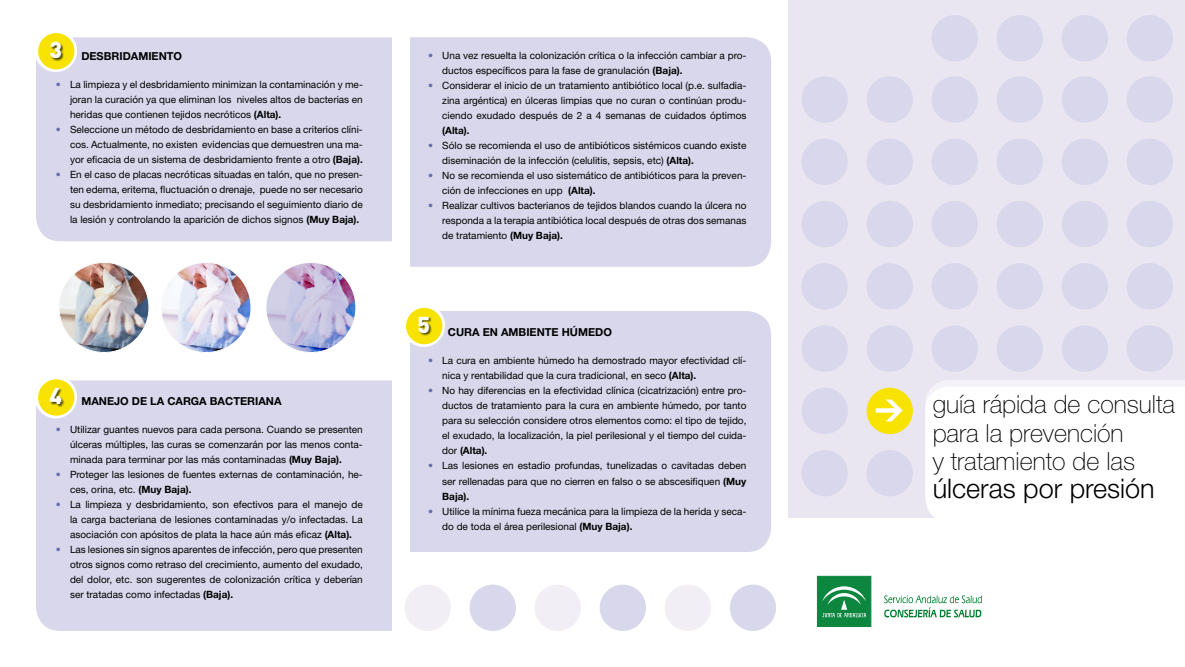
<style>
.page{position:relative;width:1185px;height:667px;background:#fff}
.page>*{position:absolute;margin:0;border:0;box-sizing:border-box;transform-origin:0 0}
.t1{font:900 28.9px "DIN";color:#fff}
.t2{font:300 27px "Helvetica Neue";color:#000}
.t3{font:100 25px/28.3px "Helvetica Neue";color:#000}
.t4{font:900 22.7px "DIN";color:#fff}
.t5{font:700 11px "Helvetica Neue";color:#000}
.t6{font:10px/15px "Helvetica Neue";color:#000;text-align:justify}
.t7{font:700 10px "Helvetica Neue";color:#000}
.s1{color:#656daf}
.s2{font-weight:700}
</style>
<div class="page">
<div style="left:788px;top:0;width:397px;height:517px;background:#e9e6f1"></div>
<div style="left:410px;top:37px;width:361px;height:229px;background:#d8d7eb"></div>
<div style="left:410px;top:311px;width:361px;height:240px;background:#d8d7eb"></div>
<svg style="left:884px;top:595px;width:98px;height:22px"></svg>
<div style="left:817px;top:576px;width:54px;height:50px;background:#0d8640;border:1px solid #0d8640"></div>
<svg style="left:822px;top:586px;width:44px;height:31px"></svg>
<div style="left:925px;top:386px;width:260px;height:132px;background:#fff"></div>
<div style="left:36px;top:37px;width:355px;height:204px;background:#d8d7eb"></div>
<div style="left:36px;top:380px;width:355px;height:250px;background:#d8d7eb"></div>
<img style="left:59px;top:262px;width:90px;height:90px;border-radius:45px">
<img style="left:163px;top:264px;width:88px;height:88px">
<img style="left:268px;top:264px;width:88px;height:88px">
<svg style="left:802px;top:15px;width:371px;height:481px"></svg>
<div style="left:405px;top:584px;width:46px;height:46px;background:#f1eef6;border-radius:50%"></div>
<div style="left:470px;top:584px;width:46px;height:46px;background:#d8d7eb;border-radius:50%"></div>
<div style="left:535px;top:584px;width:46px;height:46px;background:#f1eef6;border-radius:50%"></div>
<div style="left:600px;top:584px;width:46px;height:46px;background:#d8d7eb;border-radius:50%"></div>
<div style="left:665px;top:584px;width:46px;height:46px;background:#f1eef6;border-radius:50%"></div>
<div style="left:730px;top:584px;width:46px;height:46px;background:#d8d7eb;border-radius:50%"></div>
<div style="left:867px;top:387px;width:46px;height:47px;background:#f7e200;border-radius:50%"></div>
<div style="left:35px;top:30px;width:42px;height:42px;background:#fff;border-radius:50%"></div>
<div style="left:38px;top:33px;width:36px;height:36px;background:#f7e200;border-radius:50%"></div>
<div style="left:50px;top:42px;width:49px;height:46px;background:#000;opacity:.65"></div>
<div style="left:35px;top:375px;width:42px;height:43px;background:#fff;border-radius:50%"></div>
<div style="left:38px;top:379px;width:36px;height:36px;background:#f7e200;border-radius:50%"></div>
<div style="left:50px;top:388px;width:49px;height:46px;background:#000;opacity:.65"></div>
<div style="left:403px;top:304px;width:42px;height:43px;background:#fff;border-radius:50%"></div>
<div style="left:406px;top:308px;width:36px;height:36px;background:#f7e200;border-radius:50%"></div>
<div style="left:419px;top:317px;width:49px;height:46px;background:#000;opacity:.65"></div>
<h3 class="t4" style="left:50px;top:34px;width:14px">3</h3>
<p class="t5" style="left:81px;top:49px;width:102px">DESBRIDAMIENTO</p>
<p class="t6" style="left:70px;top:76px;width:294px;text-indent:-14px"><span class="s1">•</span> La limpieza y el desbridamiento minimizan la contaminación y me&shy;joran la curación ya que eliminan los niveles altos de bacterias en heridas que contienen tejidos necróticos <span class="s2">(Alta).</span></p>
<p class="t6" style="left:70px;top:121px;width:294px;text-indent:-14px"><span class="s1">•</span> Seleccione un método de desbridamiento en base a criterios clíni&shy;cos. Actualmente, no existen evidencias que demuestren una ma&shy;yor eficacia de un sistema de desbridamiento frente a otro <span class="s2">(Baja).</span></p>
<p class="t6" style="left:70px;top:166px;width:294px;text-indent:-14px"><span class="s1">•</span> En el caso de placas necróticas situadas en talón, que no presen&shy;ten edema, eritema, fluctuación o drenaje, puede no ser necesario su desbridamiento inmediato; precisando el seguimiento diario de la lesión y controlando la aparición de dichos signos <span class="s2">(Muy Baja).</span></p>
<h3 class="t4" style="left:50px;top:380px;width:14px">4</h3>
<p class="t5" style="left:81px;top:394px;width:202px">MANEJO DE LA CARGA BACTERIANA</p>
<p class="t6" style="left:70px;top:421px;width:294px;text-indent:-14px"><span class="s1">•</span> Utilizar guantes nuevos para cada persona. Cuando se presenten úlceras múltiples, las curas se comenzarán por las menos conta&shy;minada para terminar por las más contaminadas <span class="s2">(Muy Baja).</span></p>
<p class="t6" style="left:70px;top:466px;width:294px;text-indent:-14px"><span class="s1">•</span> Proteger las lesiones de fuentes externas de contaminación, he&shy;ces, orina, etc. <span class="s2">(Muy Baja).</span></p>
<p class="t6" style="left:70px;top:496px;width:294px;text-indent:-14px"><span class="s1">•</span> La limpieza y desbridamiento, son efectivos para el manejo de la carga bacteriana de lesiones contaminadas y/o infectadas. La asociación con apósitos de plata la hace aún más eficaz <span class="s2">(Alta).</span></p>
<p class="t6" style="left:70px;top:541px;width:294px;text-indent:-14px"><span class="s1">•</span> Las lesiones sin signos aparentes de infección, pero que presenten otros signos como retraso del crecimiento, aumento del exudado, del dolor, etc. son sugerentes de colonización crítica y deberían ser tratadas como infectadas <span class="s2">(Baja).</span></p>
<p class="t6" style="left:442px;top:48px;width:306px;text-indent:-14px"><span class="s1">•</span> Una vez resuelta la colonización crítica o la infección cambiar a pro&shy;ductos específicos para la fase de granulación <span class="s2">(Baja).</span></p>
<p class="t6" style="left:442px;top:78px;width:306px;text-indent:-14px"><span class="s1">•</span> Considerar el inicio de un tratamiento antibiótico local (p.e. sulfadia&shy;zina argéntica) en úlceras limpias que no curan o continúan produ&shy;ciendo exudado después de 2 a 4 semanas de cuidados óptimos</p>
<p class="t7" style="left:442px;top:124px;width:29px">(Alta).</p>
<p class="t6" style="left:442px;top:138px;width:306px;text-indent:-14px"><span class="s1">•</span> Sólo se recomienda el uso de antibióticos sistémicos cuando existe diseminación de la infección (celulitis, sepsis, etc) <span class="s2">(Alta).</span></p>
<p class="t6" style="left:442px;top:168px;width:306px;text-indent:-14px"><span class="s1">•</span> No se recomienda el uso sistemático de antibióticos para la preven&shy;ción de infecciones en upp <span class="s2">(Alta).</span></p>
<p class="t6" style="left:442px;top:198px;width:306px;text-indent:-14px"><span class="s1">•</span> Realizar cultivos bacterianos de tejidos blandos cuando la úlcera no responda a la terapia antibiótica local después de otras dos semanas de tratamiento <span class="s2">(Muy Baja).</span></p>
<h3 class="t4" style="left:418px;top:309px;width:14px">5</h3>
<p class="t5" style="left:448px;top:325px;width:165px">CURA EN AMBIENTE HÚMEDO</p>
<p class="t6" style="left:442px;top:353px;width:306px;text-indent:-14px"><span class="s1">•</span> La cura en ambiente húmedo ha demostrado mayor efectividad clí&shy;nica y rentabilidad que la cura tradicional, en seco <span class="s2">(Alta).</span></p>
<p class="t6" style="left:442px;top:383px;width:306px;text-indent:-14px"><span class="s1">•</span> No hay diferencias en la efectividad clínica (cicatrización) entre pro&shy;ductos de tratamiento para la cura en ambiente húmedo, por tanto para su selección considere otros elementos como: el tipo de tejido, el exudado, la localización, la piel perilesional y el tiempo del cuida&shy;dor <span class="s2">(Alta).</span></p>
<p class="t6" style="left:442px;top:458px;width:306px;text-indent:-14px"><span class="s1">•</span> Las lesiones en estadio profundas, tunelizadas o cavitadas deben ser rellenadas para que no cierren en falso o se abscesifiquen <span class="s2">(Muy Baja).</span></p>
<p class="t6" style="left:442px;top:503px;width:306px;text-indent:-14px"><span class="s1">•</span> Utilice la mínima fueza mecánica para la limpieza de la herida y seca&shy;do de toda el área perilesional <span class="s2">(Muy Baja).</span></p>
<h1 class="t1" style="left:875px;top:389px;width:31px">&gt;</h1>
<h3 class="t3" style="left:933px;top:390px;width:244px">guía rápida de consulta para la prevención<br>y tratamiento de las</h3>
<h2 class="t2" style="left:933px;top:472px;width:224px">úlceras por presión</h2>
</div>
